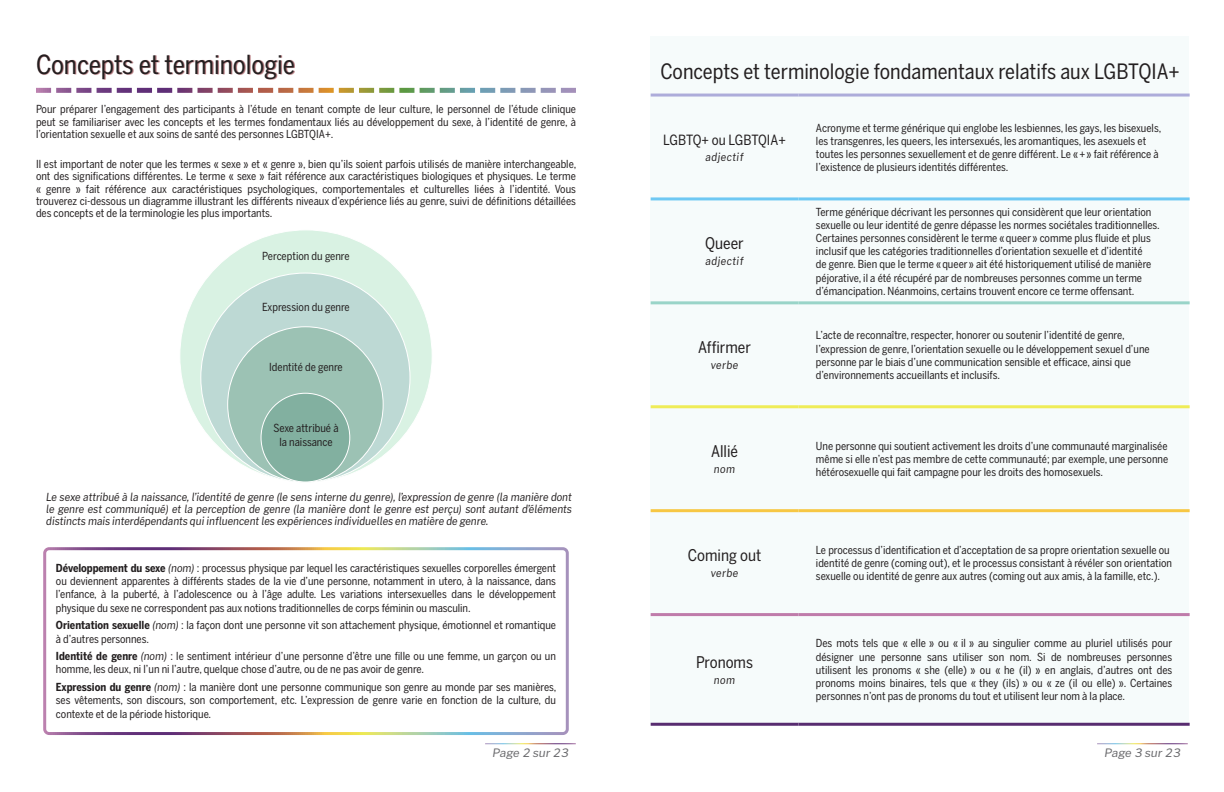
<style>
.page{position:relative;width:1224px;height:792px;background:#fff}
.page>*{position:absolute;margin:0;border:0;box-sizing:border-box;transform-origin:0 0}
.Title_section{font:26px "Benton Sans Cond";color:#231f20}
.t1{font:21px "Benton Sans Cond";color:#231f20}
.t2{font:16px "Benton Sans Cond";color:#231f20}
.t3{font:14px "Benton Sans Cond";letter-spacing:-.015em;color:#231f20}
.t4{font:italic 11.5px "Morrison";color:#69696c}
.USE_ME{font:11px/13.2px "Benton Sans Cond";color:#231f20;text-align:justify}
.USE_ME-2{font:italic 11px/12.2px "Morrison";color:#231f20;text-align:justify;scale:.88 1}
.USE_ME-3{font:italic 11px "Morrison";letter-spacing:.05em;color:#231f20;scale:.88 1}
.s1{font-weight:700}
.s2{font-family:"Morrison";font-style:italic}
</style>
<div class="page">
<div style="left:43px;top:547px;width:526px;height:188px;border:3px solid #fff;border-radius:4px"></div>
<div style="left:37px;top:55px;width:258px;height:25px;background:#9e4d54;opacity:.75"></div>
<div style="left:180px;top:230px;width:252px;height:252px;background:#d9f2e3;border-radius:50%"></div>
<div style="left:201px;top:273px;width:209px;height:209px;background:#bdd9d4;border-radius:50%"></div>
<div style="left:228px;top:327px;width:155px;height:155px;background:#9cc2b4;border-radius:50%"></div>
<div style="left:261px;top:393px;width:89px;height:89px;background:#82b0a0;border-radius:50%"></div>
<svg style="left:36px;top:88px;width:540px;height:5px"></svg>
<div style="left:650px;top:36px;width:539px;height:687px;background:#f0f9f9"></div>
<hr style="left:798px;top:197px;width:392px;height:3px;background:#6ec8f3">
<hr style="left:798px;top:301px;width:392px;height:3px;background:#99d4c8">
<hr style="left:798px;top:405px;width:392px;height:3px;background:#efec57">
<hr style="left:798px;top:723px;width:392px;height:3px;background:#582c70">
<hr style="left:798px;top:509px;width:392px;height:3px;background:#f7c743">
<hr style="left:798px;top:613px;width:392px;height:3px;background:#bf7baa">
<hr style="left:798px;top:94px;width:392px;height:3px;background:#adacda">
<hr style="left:651px;top:94px;width:147px;height:3px;background:#adacda">
<hr style="left:651px;top:197px;width:147px;height:3px;background:#6ec8f3">
<hr style="left:651px;top:301px;width:147px;height:3px;background:#99d4c8">
<hr style="left:651px;top:405px;width:147px;height:3px;background:#efec57">
<hr style="left:651px;top:509px;width:147px;height:3px;background:#f7c743">
<hr style="left:651px;top:613px;width:147px;height:3px;background:#bf7baa">
<hr style="left:651px;top:723px;width:147px;height:3px;background:#582c70">
<p class="Title_section" style="left:36px;top:49px;width:261px">Concepts et terminologie</p>
<p class="USE_ME" style="left:36px;top:103px;width:542px;line-height:12.2px">Pour préparer l’engagement des participants à l’étude en tenant compte de leur culture, le personnel de l’étude clinique peut se familiariser avec les concepts et les termes fondamentaux liés au développement du sexe, à l’identité de genre, à l’orientation sexuelle et aux soins de santé des personnes LGBTQIA+.</p>
<p class="USE_ME" style="left:36px;top:158px;width:542px;line-height:12.2px">Il est important de noter que les termes « sexe » et « genre », bien qu’ils soient parfois utilisés de manière interchangeable, ont des significations différentes. Le terme « sexe » fait référence aux caractéristiques biologiques et physiques. Le terme « genre » fait référence aux caractéristiques psychologiques, comportementales et culturelles liées à l’identité. Vous trouverez ci-dessous un diagramme illustrant les différents niveaux d’expérience liés au genre, suivi de définitions détaillées des concepts et de la terminologie les plus importants.</p>
<p class="USE_ME" style="left:262px;top:249px;width:89px">Perception du genre</p>
<p class="USE_ME" style="left:262px;top:300px;width:89px">Expression du genre</p>
<p class="USE_ME" style="left:269px;top:360px;width:75px">Identité de genre</p>
<p class="USE_ME" style="left:273px;top:422px;width:67px;text-align:center">Sexe attribué à la naissance</p>
<p class="USE_ME-2" style="left:46px;top:490px;width:599px">Le sexe attribué à la naissance, l’identité de genre (le sens interne du genre), l’expression de genre (la manière dont le genre est communiqué) et la perception de genre (la manière dont le genre est perçu) sont autant d’éléments distincts mais interdépendants qui influencent les expériences individuelles en matière de genre.</p>
<p class="USE_ME" style="left:56px;top:561px;width:502px"><span class="s1">Développement du sexe</span> <span class="s2">(nom)</span> : processus physique par lequel les caractéristiques sexuelles corporelles émergent ou deviennent apparentes à différents stades de la vie d’une personne, notamment in utero, à la naissance, dans l’enfance, à la puberté, à l’adolescence ou à l’âge adulte. Les variations intersexuelles dans le développement physique du sexe ne correspondent pas aux notions traditionnelles de corps féminin ou masculin.</p>
<p class="USE_ME" style="left:56px;top:619px;width:502px"><span class="s1">Orientation sexuelle</span> <span class="s2">(nom)</span> : la façon dont une personne vit son attachement physique, émotionnel et romantique à d’autres personnes.</p>
<p class="USE_ME" style="left:56px;top:650px;width:502px"><span class="s1">Identité de genre</span> <span class="s2">(nom)</span> : le sentiment intérieur d’une personne d’être une fille ou une femme, un garçon ou un homme, les deux, ni l’un ni l’autre, quelque chose d’autre, ou de ne pas avoir de genre.</p>
<p class="USE_ME" style="left:56px;top:681px;width:502px"><span class="s1">Expression du genre</span> <span class="s2">(nom)</span> : la manière dont une personne communique son genre au monde par ses manières, ses vêtements, son discours, son comportement, etc. L’expression de genre varie en fonction de la culture, du contexte et de la période historique.</p>
<p class="t1" style="left:660px;top:59px;width:521px">Concepts et terminologie fondamentaux relatifs aux LGBTQIA+</p>
<p class="t3" style="left:663px;top:132px;width:124px">LGBTQ+ ou LGBTQIA+</p>
<p class="USE_ME-3" style="left:706px;top:149px;width:45px">adjectif</p>
<p class="t2" style="left:705px;top:234px;width:40px">Queer</p>
<p class="USE_ME-3" style="left:706px;top:253px;width:45px">adjectif</p>
<p class="t2" style="left:698px;top:338px;width:54px">Affirmer</p>
<p class="USE_ME-2" style="left:711px;top:358px;width:33px">verbe</p>
<p class="t2" style="left:711px;top:442px;width:29px">Allié</p>
<p class="USE_ME-2" style="left:714px;top:462px;width:26px">nom</p>
<p class="t2" style="left:688px;top:545px;width:75px">Coming out</p>
<p class="USE_ME-2" style="left:711px;top:566px;width:33px">verbe</p>
<p class="t2" style="left:696px;top:652px;width:59px">Pronoms</p>
<p class="USE_ME-2" style="left:714px;top:673px;width:26px">nom</p>
<p class="USE_ME" style="left:816px;top:121px;width:347px;text-align:left">Acronyme et terme générique qui englobe les lesbiennes, les gays, les bisexuels, les transgenres, les queers, les intersexués, les aromantiques, les asexuels et toutes les personnes sexuellement et de genre différent. Le « + » fait référence à l’existence de plusieurs identités différentes.</p>
<p class="USE_ME" style="left:816px;top:205px;width:345px;text-align:left">Terme générique décrivant les personnes qui considèrent que leur orientation sexuelle ou leur identité de genre dépasse les normes sociétales traditionnelles.<br>Certaines personnes considèrent le terme « queer » comme plus fluide et plus inclusif que les catégories traditionnelles d’orientation sexuelle et d’identité<br>de genre. Bien que le terme « queer » ait été historiquement utilisé de manière péjorative, il a été récupéré par de nombreuses personnes comme un terme d’émancipation. Néanmoins, certains trouvent encore ce terme offensant.</p>
<p class="USE_ME" style="left:816px;top:329px;width:335px;text-align:left">L’acte de reconnaître, respecter, honorer ou soutenir l’identité de genre, l’expression de genre, l’orientation sexuelle ou le développement sexuel d’une personne par le biais d’une communication sensible et efficace, ainsi que d’environnements accueillants et inclusifs.</p>
<p class="USE_ME" style="left:816px;top:439px;width:354px">Une personne qui soutient activement les droits d’une communauté marginalisée même si elle n’est pas membre de cette communauté; par exemple, une personne hétérosexuelle qui fait campagne pour les droits des homosexuels.</p>
<p class="USE_ME" style="left:816px;top:543px;width:358px;text-align:left">Le processus d’identification et d’acceptation de sa propre orientation sexuelle ou identité de genre (coming out), et le processus consistant à révéler son orientation sexuelle ou identité de genre aux autres (coming out aux amis, à la famille, etc.).</p>
<p class="USE_ME" style="left:816px;top:637px;width:358px">Des mots tels que « elle » ou « il » au singulier comme au pluriel utilisés pour désigner une personne sans utiliser son nom. Si de nombreuses personnes utilisent les pronoms « she (elle) » ou « he (il) » en anglais, d’autres ont des pronoms moins binaires, tels que « they (ils) » ou « ze (il ou elle) ». Certaines personnes n’ont pas de pronoms du tout et utilisent leur nom à la place.</p>
<p class="t4" style="left:493px;top:744px;width:77px">Page 2 sur 23</p>
<p class="t4" style="left:1105px;top:744px;width:77px">Page 3 sur 23</p>
</div>
